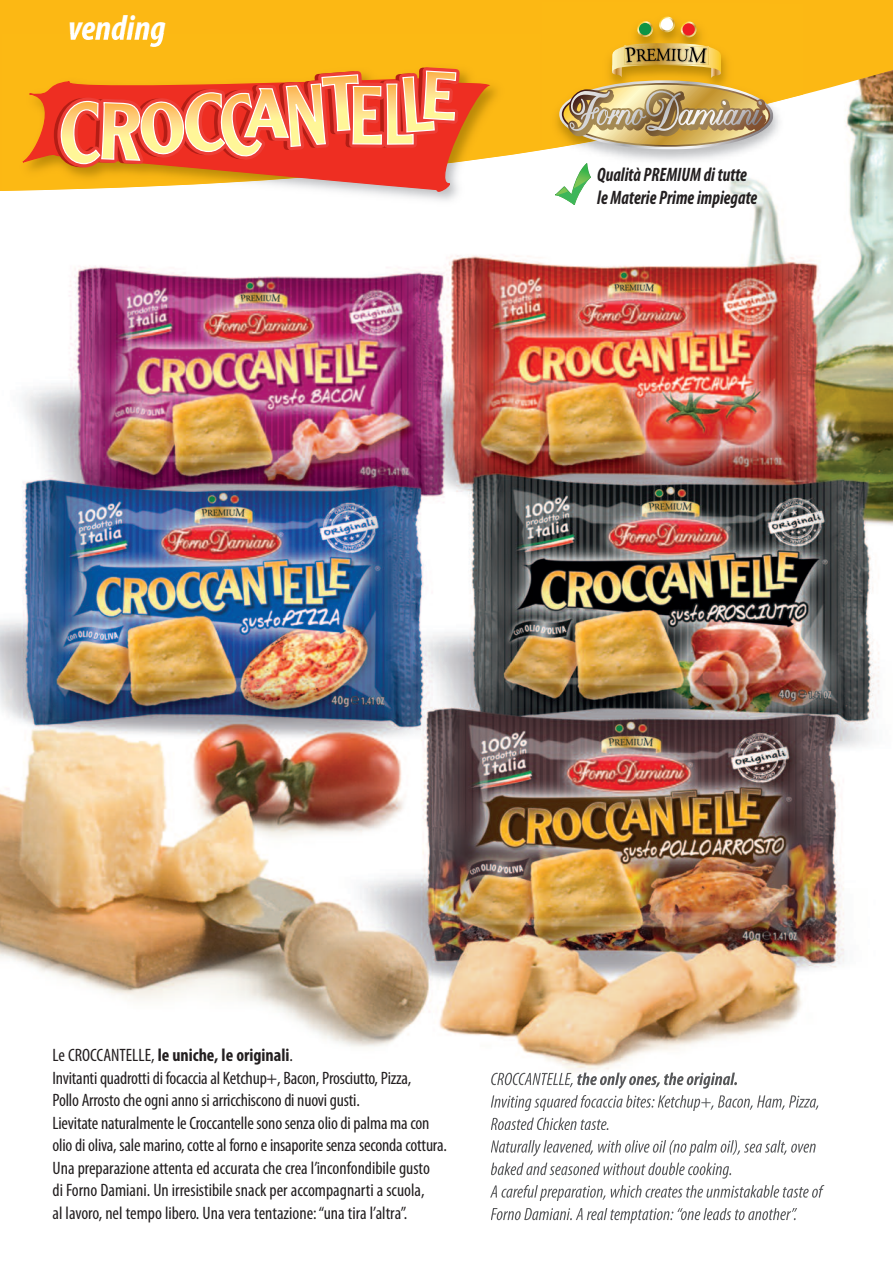
<style>
.page{position:relative;width:893px;height:1263px;background:#fff}
.page>*{position:absolute;margin:0;border:0;box-sizing:border-box;transform-origin:0 0}
.t1{font:italic 700 condensed 36px "Myriad Pro";color:#fff}
.t2{font:italic 700 condensed 19.5px/23.4px "Myriad Pro";color:#231f20;scale:.9 1}
.t3{font:condensed 18px/22.5px "Myriad Pro";letter-spacing:-.01em;color:#231f20}
.s1{font-weight:700}
</style>
<div class="page">
<img style="left:0;top:191px;width:893px;height:917px">
<svg style="left:0;top:0;width:893px;height:191px;background:#f1c046"></svg>
<img style="left:541px;top:150px;width:262px;height:41px">
<img style="left:541px;top:1px;width:263px;height:149px">
<img style="left:559px;top:43px;width:214px;height:107px">
<svg style="left:637px;top:21px;width:16px;height:16px"></svg>
<div style="left:639px;top:23px;width:12px;height:12px;background:#0d9444;border-radius:50%"></div>
<svg style="left:659px;top:16px;width:16px;height:16px"></svg>
<div style="left:661px;top:18px;width:12px;height:12px;background:#fff;border-radius:50%"></div>
<svg style="left:681px;top:21px;width:16px;height:16px"></svg>
<div style="left:682px;top:23px;width:13px;height:13px;background:#ee1d23;border-radius:50%"></div>
<svg style="left:555px;top:163px;width:36px;height:42px"></svg>
<img style="left:1px;top:191px;width:540px;height:24px">
<img style="left:1px;top:34px;width:540px;height:157px">
<img style="left:70px;top:34px;width:95px;height:13px">
<img style="left:540px;top:34px;width:1px;height:116px">
<svg style="left:23px;top:77px;width:467px;height:115px"></svg>
<svg style="left:54px;top:67px;width:410px;height:104px;background:#f1814d"></svg>
<img style="left:491px;top:1073px;width:82px;height:14px">
<img style="left:577px;top:1072px;width:106px;height:17px">
<hr style="left:491px;top:1108px;width:86px;height:3px;background:#57585a">
<img style="left:491px;top:1095px;width:86px;height:13px">
<svg style="left:491px;top:1117px;width:79px;height:13px"></svg>
<svg style="left:491px;top:1140px;width:93px;height:16px"></svg>
<svg style="left:491px;top:1162px;width:82px;height:13px"></svg>
<svg style="left:490px;top:1185px;width:86px;height:16px"></svg>
<svg style="left:491px;top:1208px;width:101px;height:12px"></svg>
<h1 class="t1" style="left:68px;top:15px;width:99px">vending</h1>
<p class="t2" style="left:597px;top:164px;width:179px">Qualità PREMIUM di tutte le Materie Prime impiegate</p>
<p class="t3" style="left:52px;top:1045px;width:396px">Le CROCCANTELLE, <span class="s1">le uniche, le originali</span>.<br>Invitanti quadrotti di focaccia al Ketchup+, Bacon, Prosciutto, Pizza,<br>Pollo Arrosto che ogni anno si arricchiscono di nuovi gusti.<br>Lievitate naturalmente le Croccantelle sono senza olio di palma ma con olio di oliva, sale marino, cotte al forno e insaporite senza seconda cottura.<br>Una preparazione attenta ed accurata che crea l’inconfondibile gusto<br>di Forno Damiani. Un irresistibile snack per accompagnarti a scuola,<br>al lavoro, nel tempo libero. Una vera tentazione:“una tira l’altra”.</p>
</div>
